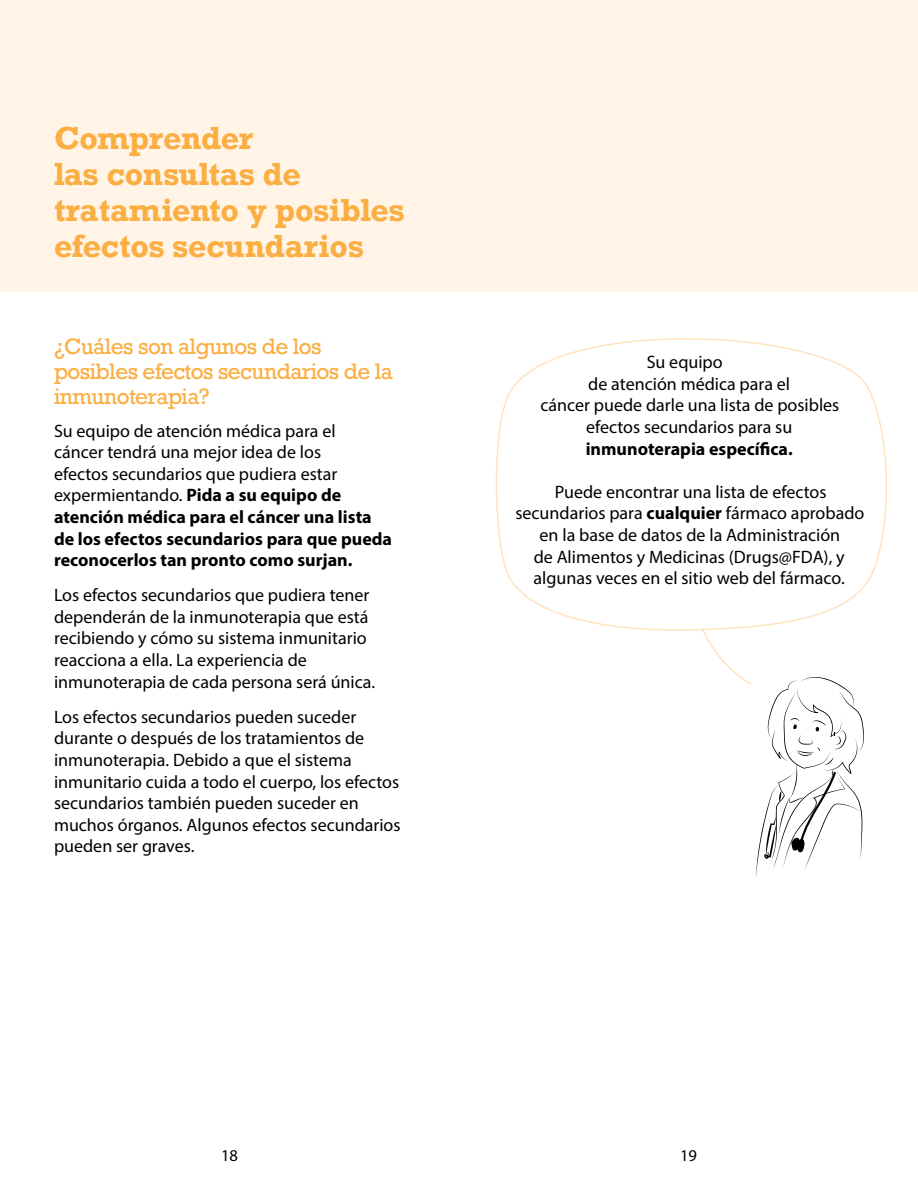
<style>
.page{position:relative;width:918px;height:1188px;background:#fff}
.page>*{position:absolute;margin:0;border:0;box-sizing:border-box;transform-origin:0 0}
.t1{font:700 30px/36px "Rockwell";color:#fbae42}
.t2{font:21px/25.2px "Rockwell";letter-spacing:-.03em;color:#fbae42}
.t3{font:18px/21.6px "Myriad Pro";color:#000}
.t4{font:700 18px/21.6px "Myriad Pro";color:#000}
.t5{font:16.5px "Myriad Pro";color:#000}
.s1{font-weight:400}
.s2{font-weight:700}
</style>
<div class="page">
<div style="left:0;top:0;width:459px;height:292px;background:#fff4e6"></div>
<svg style="left:495px;top:338px;width:393px;height:293px"></svg>
<div style="left:459px;top:0;width:459px;height:292px;background:#fff4e6"></div>
<svg style="left:689px;top:584px;width:175px;height:293px"></svg>
<h1 class="t1" style="left:54px;top:120px;width:352px">Comprender<br>las consultas de tratamiento y posibles efectos secundarios</h1>
<p class="t2" style="left:54px;top:334px;width:341px">¿Cuáles son algunos de los posibles efectos secundarios de la inmunoterapia?</p>
<p class="t4" style="left:54px;top:419px;width:340px"><span class="s1">Su equipo de atención médica para el<br>cáncer tendrá una mejor idea de los<br>efectos secundarios que pudiera estar expermientando.</span> Pida a su equipo de atención médica para el cáncer una lista de los efectos secundarios para que pueda reconocerlos tan pronto como surjan.</p>
<p class="t3" style="left:54px;top:584px;width:323px">Los efectos secundarios que pudiera tener dependerán de la inmunoterapia que está recibiendo y cómo su sistema inmunitario reacciona a ella. La experiencia de inmunoterapia de cada persona será única.</p>
<p class="t3" style="left:54px;top:706px;width:348px">Los efectos secundarios pueden suceder durante o después de los tratamientos de inmunoterapia. Debido a que el sistema inmunitario cuida a todo el cuerpo, los efectos secundarios también pueden suceder en muchos órganos. Algunos efectos secundarios pueden ser graves.</p>
<p class="t3" style="left:540px;top:351px;width:300px;text-align:center">Su equipo<br>de atención médica para el<br>cáncer puede darle una lista de posibles efectos secundarios para su</p>
<p class="t4" style="left:586px;top:437px;width:209px">inmunoterapia específica.</p>
<p class="t3" style="left:515px;top:481px;width:351px;text-align:center">Puede encontrar una lista de efectos secundarios para <span class="s2">cualquier</span> fármaco aprobado en la base de datos de la Administración<br>de Alimentos y Medicinas (Drugs@FDA), y algunas veces en el sitio web del fármaco.</p>
<p class="t5" style="left:221px;top:1146px;width:18px">18</p>
<p class="t5" style="left:680px;top:1146px;width:18px">19</p>
</div>
